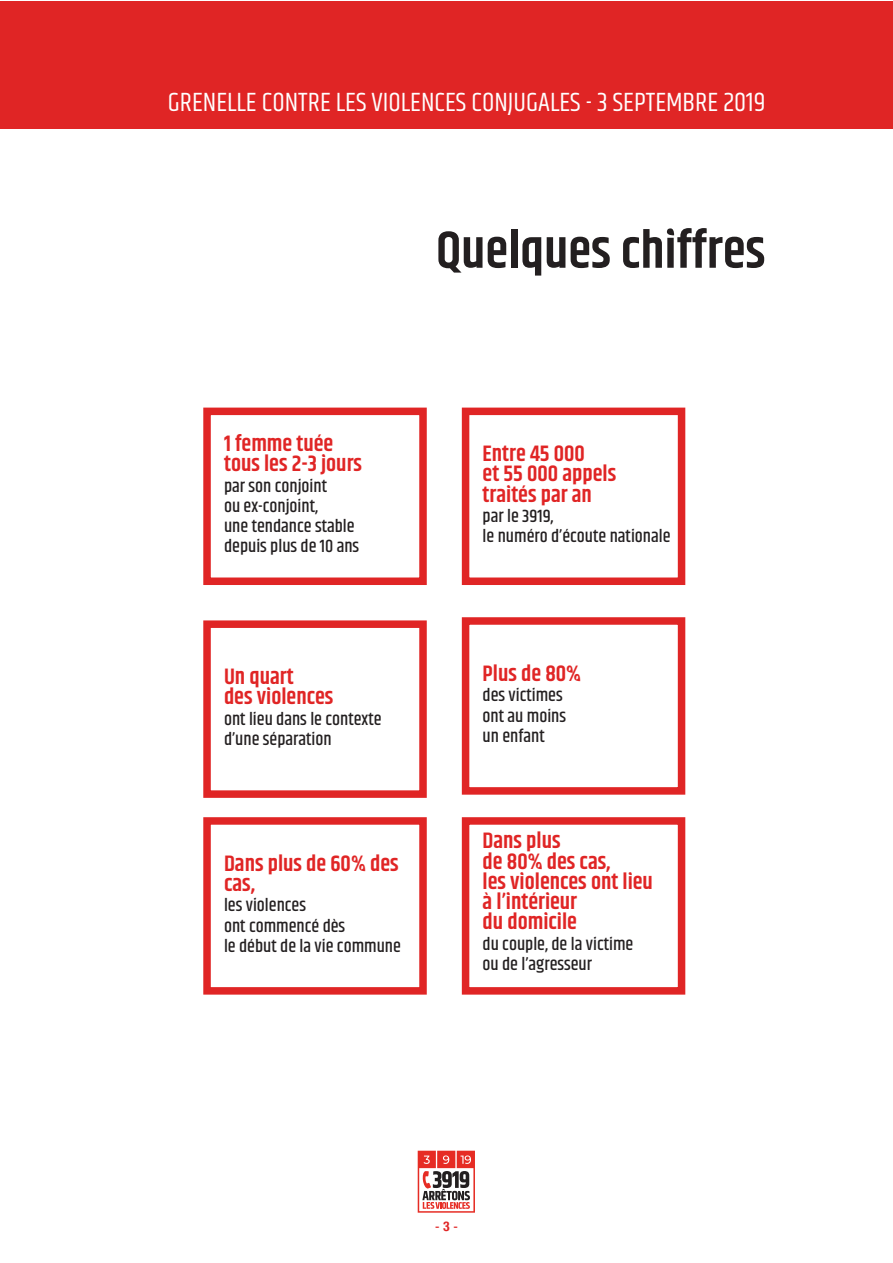
<style>
.page{position:relative;width:893px;height:1263px;background:#fff}
.page>*{position:absolute;margin:0;border:0;box-sizing:border-box;transform-origin:0 0}
.t1{font:600 52.5px "Khand";color:#231f20}
.t2{font:27px "Khand";color:#fff}
.t3{font:600 22.5px/20.2px "Khand";color:#e02525}
.t4{font:500 18px/20.2px "Khand";color:#231f20}
.t5{font:13.5px "Helvetica";color:#e02525}
.s1{font-family:"Helvetica Neue";font-weight:700;font-stretch:condensed}
</style>
<div class="page">
<div style="left:0;top:1px;width:893px;height:127px;background:#e02525"></div>
<svg style="left:418px;top:1151px;width:57px;height:62px"></svg>
<div style="left:203px;top:408px;width:224px;height:177px;border:8px solid #e02525"></div>
<div style="left:462px;top:617px;width:223px;height:178px;border:8px solid #e02525"></div>
<div style="left:462px;top:408px;width:223px;height:177px;border:8px solid #e02525"></div>
<div style="left:462px;top:817px;width:223px;height:178px;border:8px solid #e02525"></div>
<div style="left:203px;top:620px;width:224px;height:178px;border:8px solid #e02525"></div>
<div style="left:203px;top:817px;width:224px;height:178px;border:8px solid #e02525"></div>
<h2 class="t2" style="left:168px;top:86px;width:599px">GRENELLE CONTRE LES VIOLENCES CONJUGALES - 3 SEPTEMBRE 2019</h2>
<h1 class="t1" style="left:436px;top:215px;width:331px">Quelques chiffres</h1>
<p class="t3" style="left:224px;top:435px;width:140px">1 femme tuée tous les 2-3 jours</p>
<p class="t4" style="left:224px;top:477px;width:137px">par son conjoint<br>ou ex-conjoint,<br>une tendance stable depuis plus de 10 ans</p>
<p class="t3" style="left:224px;top:668px;width:111px">Un quart<br>des violences</p>
<p class="t4" style="left:224px;top:710px;width:159px">ont lieu dans le contexte d’une séparation</p>
<p class="t3" style="left:224px;top:854px;width:176px">Dans plus de 60% des cas,</p>
<p class="t4" style="left:224px;top:896px;width:178px">les violences<br>ont commencé dès<br>le début de la vie commune</p>
<p class="t3" style="left:483px;top:445px;width:135px">Entre 45 000<br>et 55 000 appels traités par an</p>
<p class="t4" style="left:483px;top:507px;width:189px">par le 3919,<br>le numéro d’écoute nationale</p>
<p class="t3" style="left:483px;top:665px;width:100px">Plus de 80%</p>
<p class="t4" style="left:483px;top:686px;width:85px">des victimes ont au moins un enfant</p>
<p class="t3" style="left:483px;top:832px;width:172px">Dans plus<br>de 80% des cas,<br>les violences ont lieu à l’intérieur<br>du domicile</p>
<p class="t4" style="left:483px;top:934px;width:152px">du couple, de la victime ou de l’agresseur</p>
<p class="t5" style="left:435px;top:1218px;width:24px">-<span class="s1">3</span>-</p>
</div>
